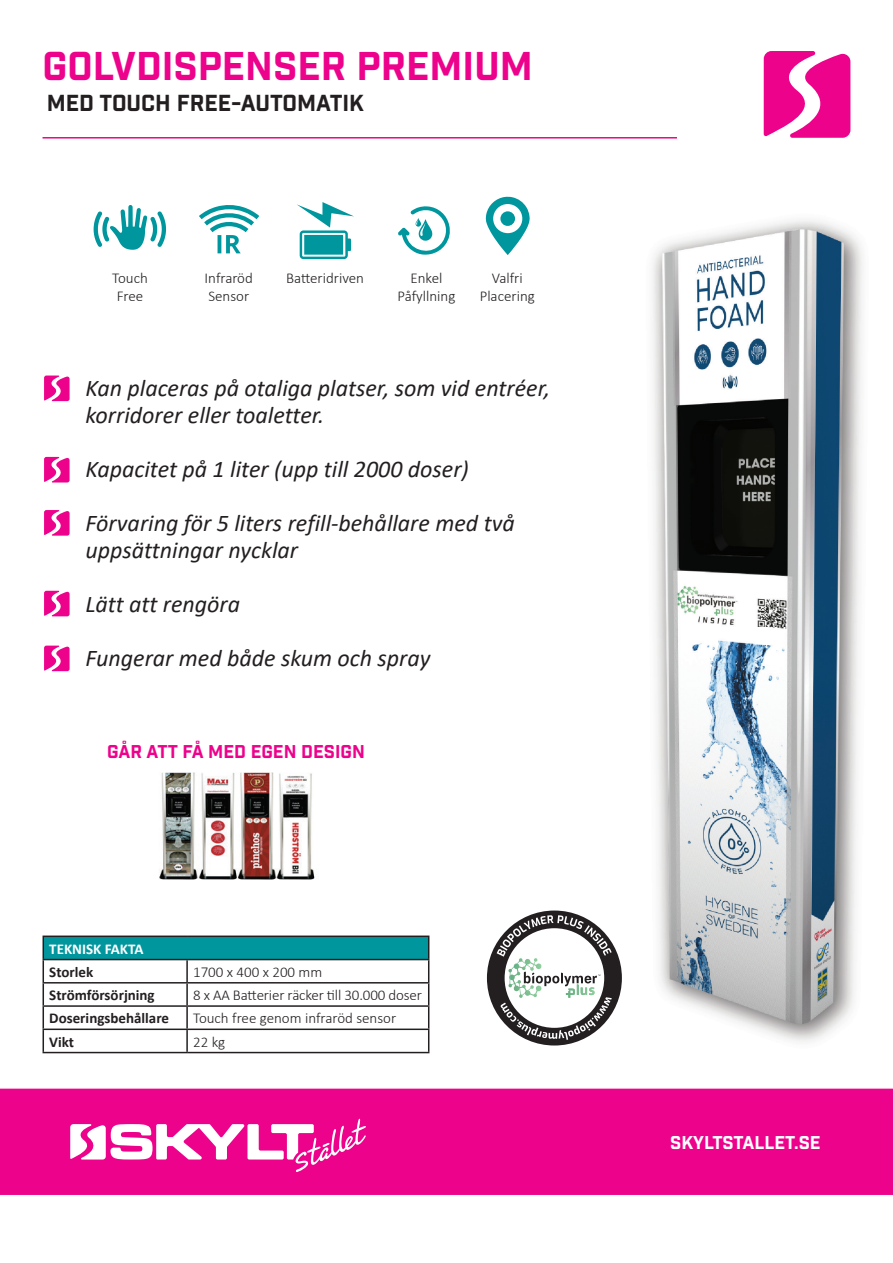
<style>
.page{position:relative;width:893px;height:1263px;background:#fff}
.page>*{position:absolute;margin:0;border:0;box-sizing:border-box;transform-origin:0 0}
.t1{font:39px "Industry Inc Base";color:#ed028c}
.t2{font:italic 24px/27px "Calibri";color:#231f20}
.t3{font:22.5px "Industry Inc Base";color:#231f20}
.t4{font:18px "Industry Inc Base";color:#ed028c}
.t5{font:18px "Industry Inc Base";color:#fff}
.t6{font:300 15px "Calibri";color:#231f20}
.t7{font:700 15px "Calibri";color:#231f20}
.t8{font:700 15px "Calibri";color:#fff}
</style>
<div class="page">
<div style="left:0;top:1089px;width:893px;height:106px;background:#ed028c"></div>
<svg style="left:70px;top:1118px;width:296px;height:54px"></svg>
<svg style="left:764px;top:51px;width:86px;height:87px"></svg>
<hr style="left:43px;top:137px;width:634px;height:2px;background:#ed028c">
<img style="left:652px;top:220px;width:211px;height:822px">
<svg style="left:398px;top:206px;width:52px;height:49px"></svg>
<svg style="left:486px;top:197px;width:44px;height:58px"></svg>
<div style="left:500px;top:211px;width:15px;height:15px;background:#00969e;border-radius:50%"></div>
<svg style="left:199px;top:205px;width:60px;height:48px"></svg>
<svg style="left:94px;top:205px;width:72px;height:45px"></svg>
<svg style="left:297px;top:202px;width:57px;height:57px"></svg>
<div style="left:43px;top:936px;width:386px;height:23px;background:#00969e"></div>
<hr style="left:43px;top:935px;width:144px;height:2px;background:#231f20">
<hr style="left:187px;top:935px;width:242px;height:2px;background:#231f20">
<hr style="left:43px;top:959px;width:144px;height:1px;background:#231f20">
<hr style="left:187px;top:959px;width:242px;height:1px;background:#231f20">
<hr style="left:186px;top:960px;width:2px;height:22px;background:#231f20">
<hr style="left:43px;top:982px;width:144px;height:1px;background:#231f20">
<hr style="left:187px;top:982px;width:242px;height:1px;background:#231f20">
<hr style="left:186px;top:983px;width:2px;height:22px;background:#231f20">
<hr style="left:43px;top:1005px;width:144px;height:2px;background:#231f20">
<hr style="left:187px;top:1005px;width:242px;height:2px;background:#231f20">
<hr style="left:186px;top:1007px;width:2px;height:21px;background:#231f20">
<hr style="left:43px;top:1028px;width:144px;height:2px;background:#231f20">
<svg style="left:43px;top:937px;width:1px;height:115px"></svg>
<hr style="left:187px;top:1028px;width:242px;height:2px;background:#231f20">
<hr style="left:186px;top:1030px;width:2px;height:22px;background:#231f20">
<svg style="left:428px;top:937px;width:1px;height:115px"></svg>
<hr style="left:43px;top:1052px;width:144px;height:1px;background:#231f20">
<hr style="left:187px;top:1052px;width:242px;height:1px;background:#231f20">
<svg style="left:487px;top:910px;width:135px;height:135px"></svg>
<svg style="left:44px;top:375px;width:26px;height:26px"></svg>
<svg style="left:44px;top:457px;width:26px;height:25px"></svg>
<svg style="left:44px;top:510px;width:26px;height:26px"></svg>
<svg style="left:44px;top:591px;width:26px;height:25px"></svg>
<svg style="left:44px;top:646px;width:26px;height:25px"></svg>
<img style="left:159px;top:772px;width:156px;height:108px">
<p class="t1" style="left:43px;top:43px;width:492px">GOLVDISPENSER PREMIUM</p>
<p class="t3" style="left:47px;top:90px;width:319px">MED TOUCH FREE-AUTOMATIK</p>
<p class="t6" style="left:112px;top:268px;width:37px">Touch</p>
<p class="t6" style="left:117px;top:286px;width:28px">Free</p>
<p class="t6" style="left:205px;top:268px;width:50px">Infraröd</p>
<p class="t6" style="left:208px;top:286px;width:42px">Sensor</p>
<p class="t6" style="left:286px;top:268px;width:79px">Batteridriven</p>
<p class="t6" style="left:410px;top:268px;width:33px">Enkel</p>
<p class="t6" style="left:397px;top:286px;width:60px">Påfyllning</p>
<p class="t6" style="left:492px;top:268px;width:32px">Valfri</p>
<p class="t6" style="left:480px;top:286px;width:57px">Placering</p>
<p class="t2" style="left:86px;top:373px;width:466px">Kan placeras på otaliga platser, som vid entréer, korridorer eller toaletter.</p>
<p class="t2" style="left:86px;top:454px;width:385px">Kapacitet på 1 liter (upp till 2000 doser)</p>
<p class="t2" style="left:86px;top:508px;width:431px">Förvaring för 5 liters refill-behållare med två uppsättningar nycklar</p>
<p class="t2" style="left:86px;top:589px;width:156px">Lätt att rengöra</p>
<p class="t2" style="left:86px;top:643px;width:347px">Fungerar med både skum och spray</p>
<p class="t4" style="left:107px;top:740px;width:259px">GÅR ATT FÅ MED EGEN DESIGN</p>
<p class="t8" style="left:49px;top:938px;width:96px">TEKNISK FAKTA</p>
<p class="t7" style="left:49px;top:961px;width:45px">Storlek</p>
<p class="t6" style="left:193px;top:962px;width:131px">1700 x 400 x 200 mm</p>
<p class="t7" style="left:49px;top:984px;width:107px">Strömförsörjning</p>
<p class="t6" style="left:193px;top:986px;width:230px">8 x AA Batterier räcker till 30.000 doser</p>
<p class="t7" style="left:49px;top:1008px;width:121px">Doseringsbehållare</p>
<p class="t6" style="left:193px;top:1009px;width:205px">Touch free genom infraröd sensor</p>
<p class="t7" style="left:49px;top:1031px;width:26px">Vikt</p>
<p class="t6" style="left:193px;top:1032px;width:34px">22 kg</p>
<p class="t5" style="left:670px;top:1131px;width:152px">SKYLTSTALLET.SE</p>
</div>
